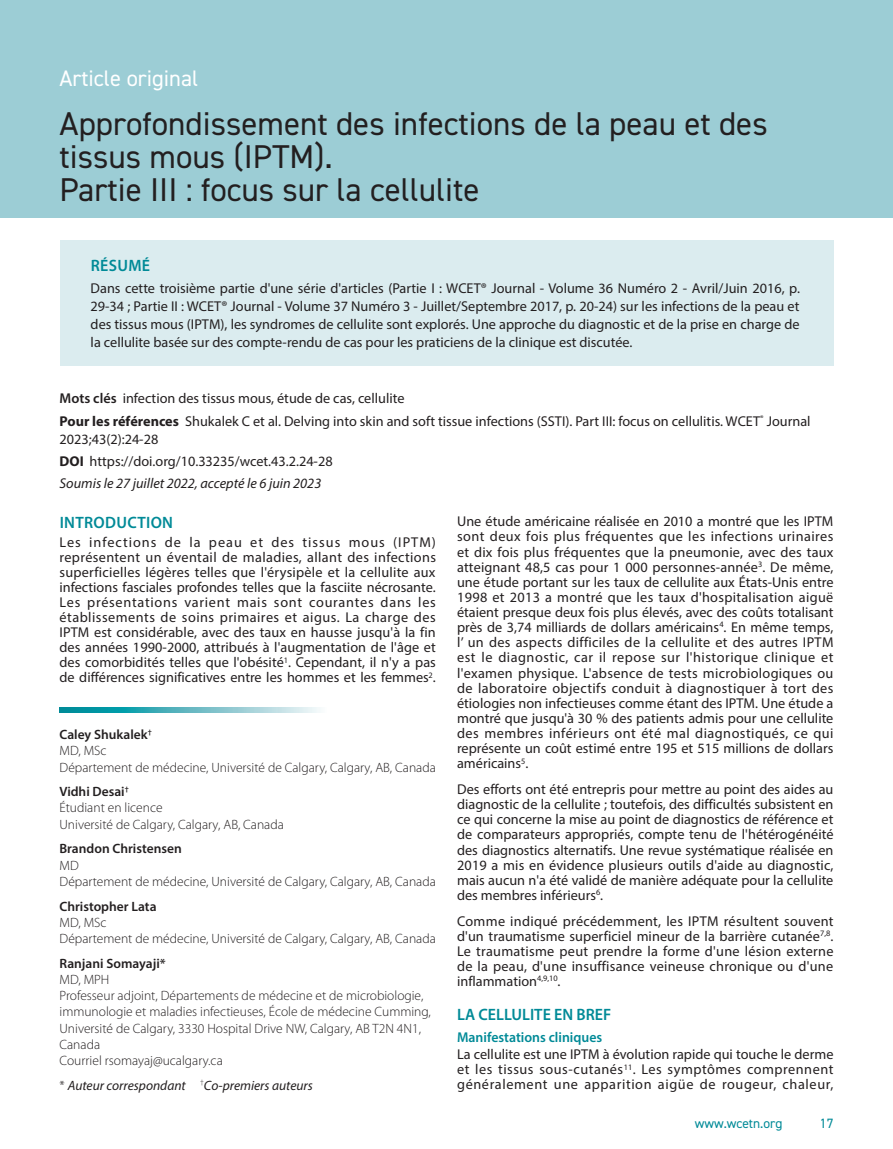
<style>
.page{position:relative;width:893px;height:1149px;background:#fff}
.page>*{position:absolute;margin:0;border:0;box-sizing:border-box;transform-origin:0 0}
.WCET_Top_Title{font:33px/33px "DIN2014";color:#231f20}
.WCET_Type_of_article{font:22.5px "DIN2014";color:#fff}
.WCET_Heading{font:600 16.5px "Myriad Pro";letter-spacing:.02em;color:#008a97}
.WCET_Heading-2{font:600 16.5px "Myriad Pro";color:#008a97}
.WCET_Galley{font:14.25px/15.1px "Myriad Pro";color:#231f20;text-align:justify}
.WCET_Galley-2{font:italic 14.25px "Myriad Pro";color:#231f20}
.WCET_SubHeading{font:600 14.25px "Myriad Pro";color:#008a97}
.WCET-Author_details{font:300 13.5px/16.2px "Myriad Pro";color:#231f20}
.WCET-Author{font:600 13.5px "Myriad Pro";color:#231f20}
.WCET-Author_details-2{font:italic 13.5px "Myriad Pro";color:#231f20}
.t1{font:13.5px "DIN2014";color:#008a97}
.s1{font-weight:600}
.s2{font-weight:700}
.s3{font-weight:300;font-style:normal}
</style>
<div class="page">
<div style="left:0;top:0;width:893px;height:217px;background:#9ccdd5"></div>
<div style="left:60px;top:240px;width:773px;height:126px;background:#dbecef"></div>
<svg style="left:60px;top:707px;width:260px;height:5px"></svg>
<p class="WCET_Type_of_article" style="left:60px;top:64px;width:140px">Article original</p>
<p class="WCET_Top_Title" style="left:60px;top:106px;width:710px">Approfondissement des infections de la peau et des tissus mous (IPTM).<br>Partie III : focus sur la cellulite</p>
<p class="WCET_Heading" style="left:91px;top:254px;width:61px">RÉSUMÉ</p>
<p class="WCET_Galley" style="left:91px;top:279px;width:711px;line-height:18px">Dans cette troisième partie d'une série d'articles (Partie I : WCET® Journal - Volume 36 Numéro 2 - Avril/Juin 2016, p.<br>29-34 ; Partie II : WCET® Journal - Volume 37 Numéro 3 - Juillet/Septembre 2017, p. 20-24) sur les infections de la peau et des tissus mous (IPTM), les syndromes de cellulite sont explorés. Une approche du diagnostic et de la prise en charge de la cellulite basée sur des compte-rendu de cas pour les praticiens de la clinique est discutée.</p>
<p class="WCET_Galley" style="left:60px;top:391px;width:346px"><span class="s1">Mots clés</span> infection des tissus mous, étude de cas, cellulite</p>
<p class="WCET_Galley" style="left:60px;top:411px;width:752px;line-height:18px"><span class="s2">Pour les références</span> Shukalek C et al. Delving into skin and soft tissue infections (SSTI). Part III: focus on cellulitis. WCET<sup>®</sup> Journal<br>2023;43(2):24-28</p>
<p class="WCET_Galley" style="left:60px;top:453px;width:275px"><span class="s2">DOI</span> https://doi.org/10.33235/wcet.43.2.24-28</p>
<p class="WCET_Galley-2" style="left:60px;top:474px;width:263px">Soumis le 27 juillet 2022, accepté le 6 juin 2023</p>
<p class="WCET_Heading" style="left:60px;top:512px;width:115px">INTRODUCTION</p>
<p class="WCET_Galley" style="left:60px;top:534px;width:378px">Les infections de la peau et des tissus mous (IPTM) représentent un éventail de maladies, allant des infections superficielles légères telles que l'érysipèle et la cellulite aux infections fasciales profondes telles que la fasciite nécrosante.<br>Les présentations varient mais sont courantes dans les établissements de soins primaires et aigus. La charge des IPTM est considérable, avec des taux en hausse jusqu'à la fin des années 1990-2000, attribués à l'augmentation de l'âge et des comorbidités telles que l'obésité<sup>1</sup>. Cependant, il n'y a pas de différences significatives entre les hommes et les femmes<sup>2</sup>.</p>
<p class="WCET-Author" style="left:60px;top:725px;width:94px">Caley Shukalek<sup>†</sup></p>
<p class="WCET-Author_details" style="left:60px;top:742px;width:378px">MD, MSc<br>Département de médecine, Université de Calgary, Calgary, AB, Canada</p>
<p class="WCET-Author" style="left:60px;top:782px;width:71px">Vidhi Desai<sup>†</sup></p>
<p class="WCET-Author_details" style="left:60px;top:799px;width:226px">Étudiant en licence<br>Université de Calgary, Calgary, AB, Canada</p>
<p class="WCET-Author" style="left:60px;top:840px;width:124px">Brandon Christensen</p>
<p class="WCET-Author_details" style="left:60px;top:856px;width:378px">MD<br>Département de médecine, Université de Calgary, Calgary, AB, Canada</p>
<p class="WCET-Author" style="left:60px;top:897px;width:98px">Christopher Lata</p>
<p class="WCET-Author_details" style="left:60px;top:913px;width:378px">MD, MSc<br>Département de médecine, Université de Calgary, Calgary, AB, Canada</p>
<p class="WCET-Author" style="left:60px;top:954px;width:108px">Ranjani Somayaji*</p>
<p class="WCET-Author_details" style="left:60px;top:970px;width:373px">MD, MPH<br>Professeur adjoint, Départements de médecine et de microbiologie, immunologie et maladies infectieuses, École de médecine Cumming, Université de Calgary, 3330 Hospital Drive NW, Calgary, AB T2N 4N1, Canada</p>
<p class="WCET-Author_details" style="left:60px;top:1051px;width:165px">Courriel rsomayaj@ucalgary.ca</p>
<p class="WCET-Author_details-2" style="left:60px;top:1076px;width:255px"><span class="s3">*</span> Auteur correspondant <sup>†</sup>Co-premiers auteurs</p>
<p class="WCET_Galley" style="left:457px;top:513px;width:378px">Une étude américaine réalisée en 2010 a montré que les IPTM sont deux fois plus fréquentes que les infections urinaires et dix fois plus fréquentes que la pneumonie, avec des taux atteignant 48,5 cas pour 1 000 personnes-année<sup>3</sup>. De même, une étude portant sur les taux de cellulite aux États-Unis entre 1998 et 2013 a montré que les taux d'hospitalisation aiguë étaient presque deux fois plus élevés, avec des coûts totalisant près de 3,74 milliards de dollars américains<sup>4</sup>. En même temps, l’ un des aspects difficiles de la cellulite et des autres IPTM est le diagnostic, car il repose sur l'historique clinique et l'examen physique. L'absence de tests microbiologiques ou de laboratoire objectifs conduit à diagnostiquer à tort des étiologies non infectieuses comme étant des IPTM. Une étude a montré que jusqu'à 30 % des patients admis pour une cellulite des membres inférieurs ont été mal diagnostiqués, ce qui représente un coût estimé entre 195 et 515 millions de dollars américains<sup>5</sup>.</p>
<p class="WCET_Galley" style="left:457px;top:781px;width:378px">Des efforts ont été entrepris pour mettre au point des aides au diagnostic de la cellulite ; toutefois, des difficultés subsistent en ce qui concerne la mise au point de diagnostics de référence et de comparateurs appropriés, compte tenu de l'hétérogénéité des diagnostics alternatifs. Une revue systématique réalisée en 2019 a mis en évidence plusieurs outils d'aide au diagnostic, mais aucun n'a été validé de manière adéquate pour la cellulite des membres inférieurs<sup>6</sup>.</p>
<p class="WCET_Galley" style="left:457px;top:912px;width:378px">Comme indiqué précédemment, les IPTM résultent souvent d'un traumatisme superficiel mineur de la barrière cutanée<sup>7,8</sup>.<br>Le traumatisme peut prendre la forme d'une lésion externe de la peau, d'une insuffisance veineuse chronique ou d'une inflammation<sup>4,9,10</sup>.</p>
<p class="WCET_Heading-2" style="left:457px;top:1004px;width:156px">LA CELLULITE EN BREF</p>
<p class="WCET_SubHeading" style="left:457px;top:1027px;width:147px">Manifestations cliniques</p>
<p class="WCET_Galley" style="left:457px;top:1046px;width:378px">La cellulite est une IPTM à évolution rapide qui touche le derme et les tissus sous-cutanés<sup>11</sup>. Les symptômes comprennent généralement une apparition aigüe de rougeur, chaleur,</p>
<p class="t1" style="left:695px;top:1114px;width:89px">www.wcetn.org</p>
<p class="t1" style="left:820px;top:1114px;width:15px">17</p>
</div>
